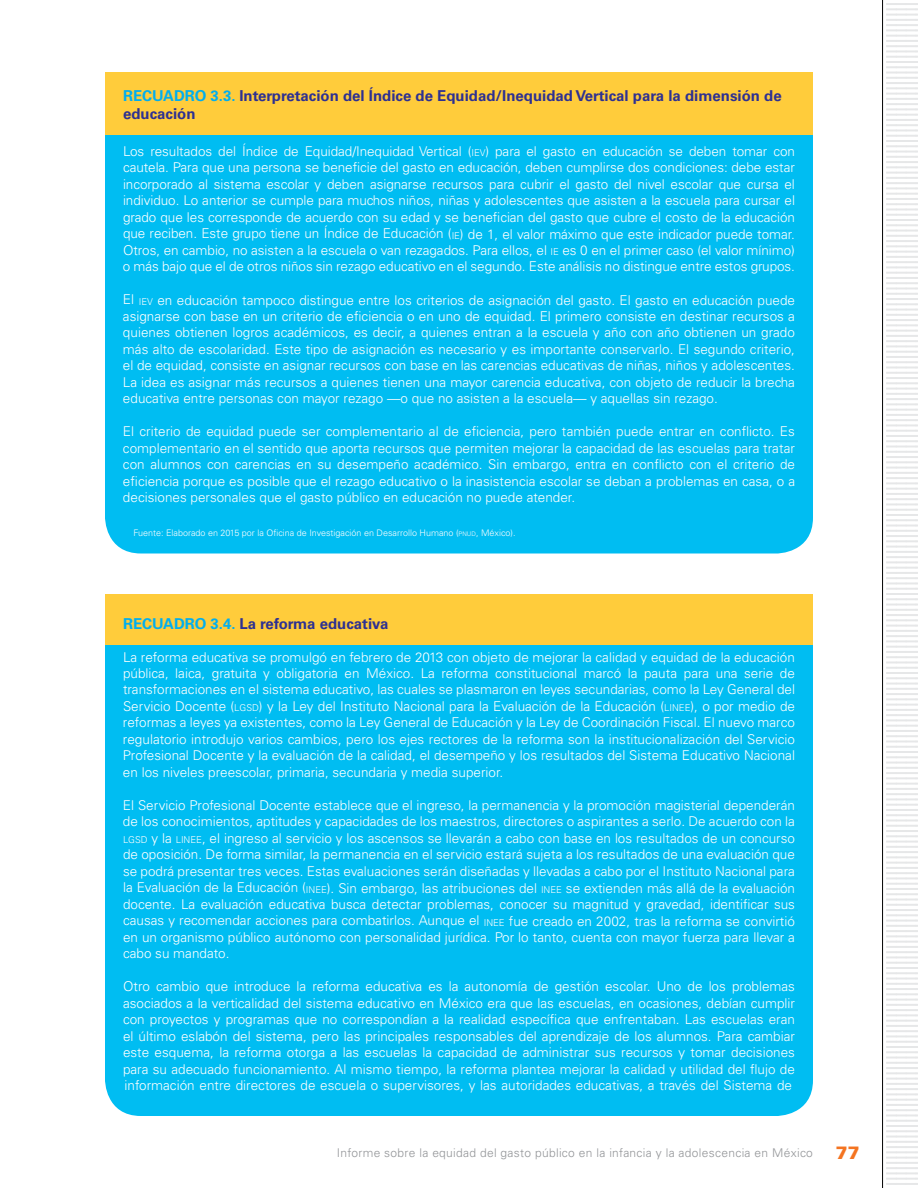
<style>
.page{position:relative;width:918px;height:1188px;background:#fff}
.page>*{position:absolute;margin:0;border:0;box-sizing:border-box;transform-origin:0 0}
.t1{font:900 18px "Univers LT";color:#f47421}
.t2{font:700 15px/18px "Univers LT";color:#2e3092}
.t3{font:300 13.5px/16.5px "Univers LT";color:#fff;text-align:justify}
.t4{font:300 12px "Univers LT";letter-spacing:.025em;color:#939598}
.t5{font:300 9px "Univers LT";color:#fff}
.s1{color:#00aeef}
.s2{font-size:9.45px}
.s3{font-size:6.3px}
</style>
<div class="page">
<svg style="left:886px;top:3px;width:32px;height:1182px"></svg>
<hr style="left:882px;top:0;width:1px;height:1188px;background:#000">
<div style="left:105px;top:135px;width:708px;height:419px;background:#00bdf2"></div>
<div style="left:105px;top:72px;width:708px;height:63px;background:#ffcc3b"></div>
<div style="left:105px;top:645px;width:708px;height:471px;background:#00bdf2"></div>
<div style="left:105px;top:594px;width:708px;height:51px;background:#ffcc3b"></div>
<p class="t2" style="left:123px;top:87px;width:660px"><span class="s1">RECUADRO 3.3.</span> Interpretación del Índice de Equidad/Inequidad Vertical para la dimensión de educación</p>
<p class="t3" style="left:123px;top:143px;width:674px">Los resultados del Índice de Equidad/Inequidad Vertical (<span class="s2">IEV</span>) para el gasto en educación se deben tomar con cautela. Para que una persona se beneficie del gasto en educación, deben cumplirse dos condiciones: debe estar incorporado al sistema escolar y deben asignarse recursos para cubrir el gasto del nivel escolar que cursa el individuo. Lo anterior se cumple para muchos niños, niñas y adolescentes que asisten a la escuela para cursar el grado que les corresponde de acuerdo con su edad y se benefician del gasto que cubre el costo de la educación que reciben. Este grupo tiene un Índice de Educación (<span class="s2">IE</span>) de 1, el valor máximo que este indicador puede tomar.<br>Otros, en cambio, no asisten a la escuela o van rezagados. Para ellos, el <span class="s2">IE</span> es 0 en el primer caso (el valor mínimo) o más bajo que el de otros niños sin rezago educativo en el segundo. Este análisis no distingue entre estos grupos.</p>
<p class="t3" style="left:123px;top:291px;width:674px">El <span class="s2">IEV</span> en educación tampoco distingue entre los criterios de asignación del gasto. El gasto en educación puede asignarse con base en un criterio de eficiencia o en uno de equidad. El primero consiste en destinar recursos a quienes obtienen logros académicos, es decir, a quienes entran a la escuela y año con año obtienen un grado más alto de escolaridad. Este tipo de asignación es necesario y es importante conservarlo. El segundo criterio, el de equidad, consiste en asignar recursos con base en las carencias educativas de niñas, niños y adolescentes.<br>La idea es asignar más recursos a quienes tienen una mayor carencia educativa, con objeto de reducir la brecha educativa entre personas con mayor rezago —o que no asisten a la escuela— y aquellas sin rezago.</p>
<p class="t3" style="left:123px;top:423px;width:674px">El criterio de equidad puede ser complementario al de eficiencia, pero también puede entrar en conflicto. Es complementario en el sentido que aporta recursos que permiten mejorar la capacidad de las escuelas para tratar con alumnos con carencias en su desempeño académico. Sin embargo, entra en conflicto con el criterio de eficiencia porque es posible que el rezago educativo o la inasistencia escolar se deban a problemas en casa, o a decisiones personales que el gasto público en educación no puede atender.</p>
<p class="t5" style="left:134px;top:527px;width:384px">Fuente: Elaborado en 2015 por la Oficina de Investigación en Desarrollo Humano (<span class="s3">PNUD</span>, México).</p>
<p class="t2" style="left:123px;top:614px;width:267px"><span class="s1">RECUADRO 3.4.</span> La reforma educativa</p>
<p class="t3" style="left:123px;top:648px;width:674px">La reforma educativa se promulgó en febrero de 2013 con objeto de mejorar la calidad y equidad de la educación pública, laica, gratuita y obligatoria en México. La reforma constitucional marcó la pauta para una serie de transformaciones en el sistema educativo, las cuales se plasmaron en leyes secundarias, como la Ley General del Servicio Docente (<span class="s2">LGSD</span>) y la Ley del Instituto Nacional para la Evaluación de la Educación (<span class="s2">LINEE</span>), o por medio de reformas a leyes ya existentes, como la Ley General de Educación y la Ley de Coordinación Fiscal. El nuevo marco regulatorio introdujo varios cambios, pero los ejes rectores de la reforma son la institucionalización del Servicio Profesional Docente y la evaluación de la calidad, el desempeño y los resultados del Sistema Educativo Nacional en los niveles preescolar, primaria, secundaria y media superior.</p>
<p class="t3" style="left:123px;top:797px;width:674px">El Servicio Profesional Docente establece que el ingreso, la permanencia y la promoción magisterial dependerán de los conocimientos, aptitudes y capacidades de los maestros, directores o aspirantes a serlo. De acuerdo con la <span class="s2">LGSD</span> y la <span class="s2">LINEE</span>, el ingreso al servicio y los ascensos se llevarán a cabo con base en los resultados de un concurso de oposición. De forma similar, la permanencia en el servicio estará sujeta a los resultados de una evaluación que se podrá presentar tres veces. Estas evaluaciones serán diseñadas y llevadas a cabo por el Instituto Nacional para la Evaluación de la Educación (<span class="s2">INEE</span>). Sin embargo, las atribuciones del <span class="s2">INEE</span> se extienden más allá de la evaluación docente. La evaluación educativa busca detectar problemas, conocer su magnitud y gravedad, identificar sus causas y recomendar acciones para combatirlos. Aunque el <span class="s2">INEE</span> fue creado en 2002, tras la reforma se convirtió en un organismo público autónomo con personalidad jurídica. Por lo tanto, cuenta con mayor fuerza para llevar a cabo su mandato.</p>
<p class="t3" style="left:123px;top:978px;width:674px">Otro cambio que introduce la reforma educativa es la autonomía de gestión escolar. Uno de los problemas asociados a la verticalidad del sistema educativo en México era que las escuelas, en ocasiones, debían cumplir con proyectos y programas que no correspondían a la realidad específica que enfrentaban. Las escuelas eran el último eslabón del sistema, pero las principales responsables del aprendizaje de los alumnos. Para cambiar este esquema, la reforma otorga a las escuelas la capacidad de administrar sus recursos y tomar decisiones para su adecuado funcionamiento. Al mismo tiempo, la reforma plantea mejorar la calidad y utilidad del flujo de información entre directores de escuela o supervisores, y las autoridades educativas, a través del Sistema de</p>
<p class="t4" style="left:337px;top:1145px;width:478px">Informe sobre la equidad del gasto público en la infancia y la adolescencia en México</p>
<h1 class="t1" style="left:836px;top:1141px;width:26px">77</h1>
</div>
